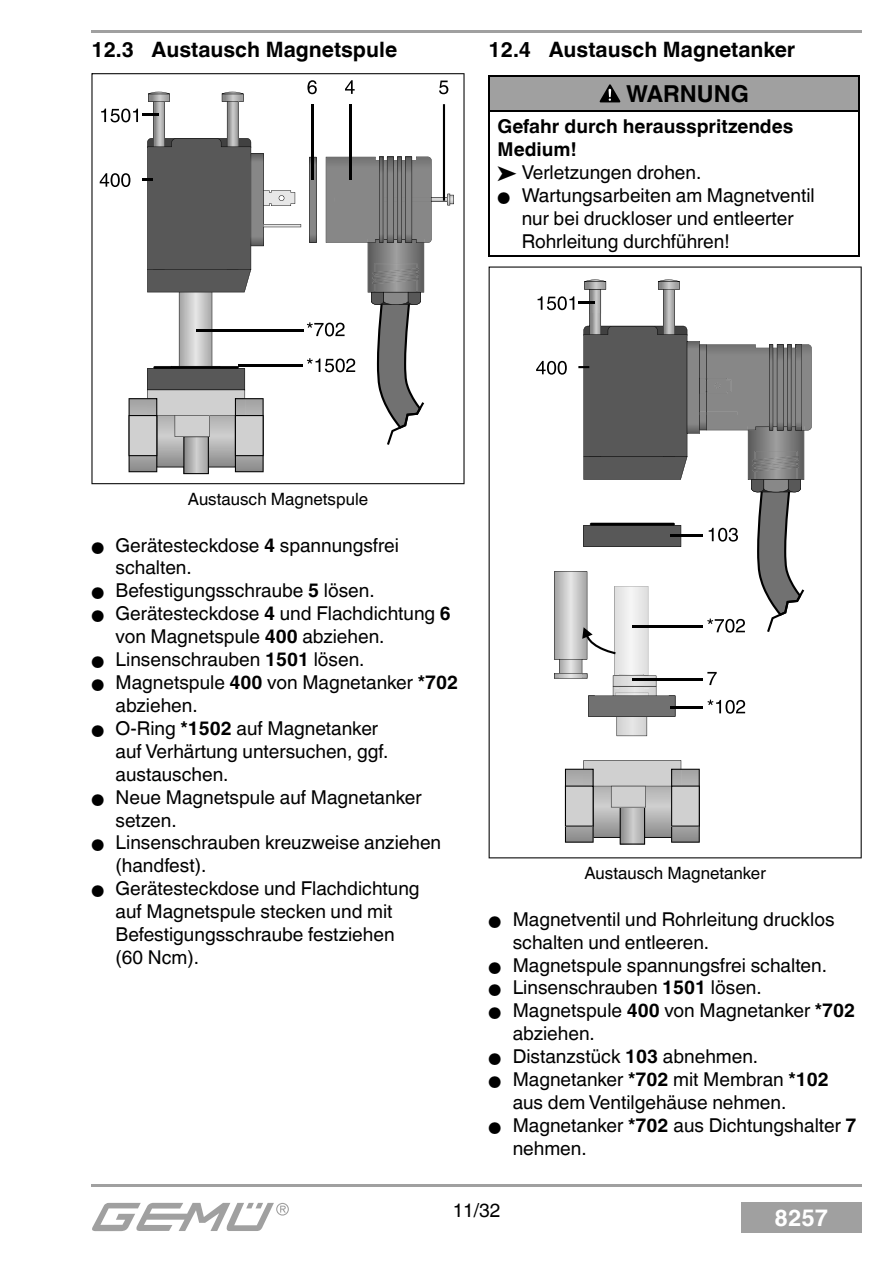
<style>
.page{position:relative;width:893px;height:1263px;background:#fff}
.page>*{position:absolute;margin:0;border:0;box-sizing:border-box;transform-origin:0 0}
.t1{font:700 23.4px "Helvetica World";color:#000}
.t2{font:700 23.4px "Helvetica World";color:#fff}
.t3{font:700 21.15px "Helvetica World";color:#000}
.t4{font:19.05px/23px "Helvetica World";color:#000}
.t5{font:700 19.05px/23px "Helvetica World";color:#000}
.t6{font:16.95px "Helvetica World";color:#000}
.s1{font-weight:400}
.s2{font-weight:700}
</style>
<div class="page">
<svg style="left:92px;top:1203px;width:197px;height:28px"></svg>
<div style="left:741px;top:1203px;width:120px;height:30px;background:#a0a0a0"></div>
<hr style="left:91px;top:30px;width:770px;height:2px;background:#a0a0a0">
<hr style="left:91px;top:1185px;width:770px;height:2px;background:#a0a0a0">
<svg style="left:91px;top:73px;width:373px;height:411px"></svg>
<div style="left:489px;top:76px;width:370px;height:35px;background:#a0a0a0"></div>
<hr style="left:488px;top:75px;width:371px;height:1px;background:#000">
<hr style="left:488px;top:76px;width:1px;height:34px;background:#000">
<hr style="left:858px;top:76px;width:1px;height:34px;background:#000">
<hr style="left:488px;top:110px;width:371px;height:1px;background:#000">
<hr style="left:488px;top:111px;width:1px;height:145px;background:#000">
<hr style="left:858px;top:111px;width:1px;height:145px;background:#000">
<hr style="left:488px;top:256px;width:371px;height:1px;background:#000">
<svg style="left:599px;top:84px;width:21px;height:18px"></svg>
<svg style="left:488px;top:267px;width:373px;height:591px"></svg>
<p class="t3" style="left:91px;top:42px;width:307px">12.3 Austausch Magnetspule</p>
<p class="t3" style="left:488px;top:42px;width:308px">12.4 Austausch Magnetanker</p>
<p class="t1" style="left:626px;top:85px;width:124px">WARNUNG</p>
<p class="t5" style="left:497px;top:117px;width:297px">Gefahr durch herausspritzendes<br>Medium!<br>➤ <span class="s1">Verletzungen drohen.</span></p>
<p class="t4" style="left:521px;top:185px;width:294px;text-indent:-24px">● Wartungsarbeiten am Magnetventil nur bei druckloser und entleerter<br>Rohrleitung durchführen!</p>
<p class="t6" style="left:188px;top:492px;width:182px">Austausch Magnetspule</p>
<p class="t4" style="left:115px;top:535px;width:285px;text-indent:-24px">● Gerätesteckdose <span class="s2">4</span> spannungsfrei schalten.</p>
<p class="t4" style="left:91px;top:581px;width:285px">● Befestigungsschraube <span class="s2">5</span> lösen.</p>
<p class="t4" style="left:115px;top:604px;width:337px;text-indent:-24px">● Gerätesteckdose <span class="s2">4</span> und Flachdichtung <span class="s2">6 </span>von Magnetspule <span class="s2">400</span> abziehen.</p>
<p class="t4" style="left:91px;top:650px;width:275px">● Linsenschrauben <span class="s2">1501</span> lösen.</p>
<p class="t4" style="left:115px;top:673px;width:344px;text-indent:-24px">● Magnetspule <span class="s2">400</span> von Magnetanker <span class="s2">*702 </span>abziehen.</p>
<p class="t4" style="left:115px;top:718px;width:274px;text-indent:-24px">● O-Ring <span class="s2">*1502</span> auf Magnetanker auf Verhärtung untersuchen, ggf. austauschen.</p>
<p class="t4" style="left:115px;top:787px;width:307px;text-indent:-24px">● Neue Magnetspule auf Magnetanker setzen.</p>
<p class="t4" style="left:115px;top:833px;width:327px;text-indent:-24px">● Linsenschrauben kreuzweise anziehen (handfest).</p>
<p class="t4" style="left:115px;top:879px;width:305px;text-indent:-24px">● Gerätesteckdose und Flachdichtung auf Magnetspule stecken und mit<br>Befestigungsschraube festziehen (60 Ncm).</p>
<p class="t6" style="left:584px;top:866px;width:183px">Austausch Magnetanker</p>
<p class="t4" style="left:512px;top:909px;width:323px;text-indent:-24px">● Magnetventil und Rohrleitung drucklos schalten und entleeren.</p>
<p class="t4" style="left:488px;top:955px;width:340px">● Magnetspule spannungsfrei schalten.</p>
<p class="t4" style="left:488px;top:978px;width:275px">● Linsenschrauben <span class="s2">1501</span> lösen.</p>
<p class="t4" style="left:512px;top:1001px;width:344px;text-indent:-24px">● Magnetspule <span class="s2">400</span> von Magnetanker <span class="s2">*702 </span>abziehen.</p>
<p class="t4" style="left:488px;top:1047px;width:271px">● Distanzstück <span class="s2">103</span> abnehmen.</p>
<p class="t4" style="left:512px;top:1070px;width:317px;text-indent:-24px">● Magnetanker <span class="s2">*702</span> mit Membran <span class="s2">*102 </span>aus dem Ventilgehäuse nehmen.</p>
<p class="t4" style="left:512px;top:1116px;width:345px;text-indent:-24px">● Magnetanker <span class="s2">*702</span> aus Dichtungshalter <span class="s2">7 </span>nehmen.</p>
<p class="t4" style="left:452px;top:1200px;width:49px">11/32</p>
<p class="t2" style="left:774px;top:1208px;width:55px">8257</p>
</div>
